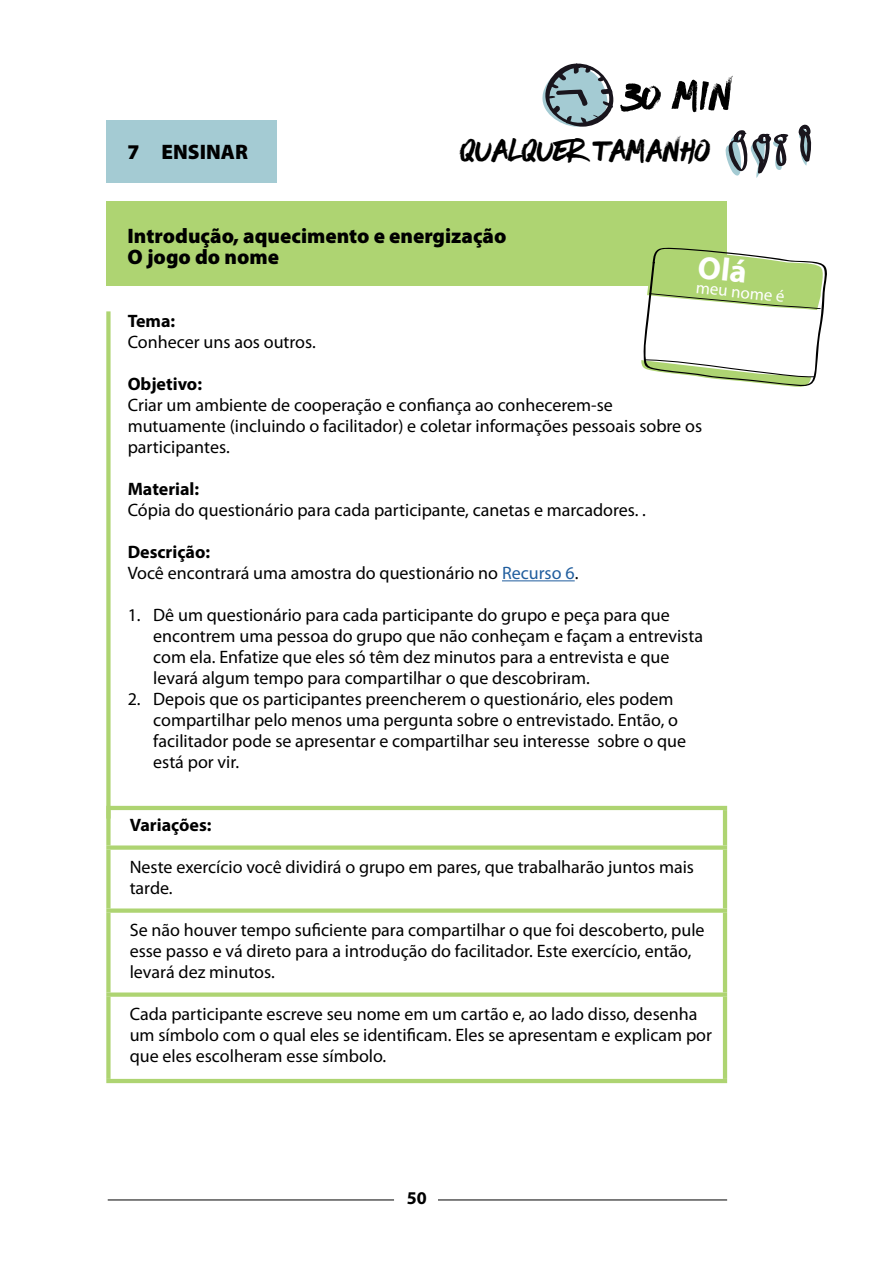
<style>
.page{position:relative;width:893px;height:1263px;background:#fff}
.page>*{position:absolute;margin:0;border:0;box-sizing:border-box;transform-origin:0 0}
.t1{font:60px "Have Heart Two";color:#000}
.t2{font:45.15px "Have Heart Two";color:#000}
.t3{font:900 21px/21px "Myriad Pro";color:#000}
.t4{font:18px/21px "Myriad Pro";color:#000}
.t5{font:700 18px "Myriad Pro";color:#000}
.t6{font:16.95px "Myriad Pro";color:#fff}
.s1{font-weight:700}
.s2{color:#215e9e}
</style>
<div class="page">
<hr style="left:108px;top:1200px;width:286px;height:1px;background:#000">
<hr style="left:438px;top:1200px;width:289px;height:1px;background:#000">
<div style="left:106px;top:201px;width:621px;height:84px;background:#aed472"></div>
<hr style="left:502px;top:580px;width:73px;height:1px;background:#215e9e">
<svg style="left:725px;top:124px;width:87px;height:54px"></svg>
<svg style="left:542px;top:63px;width:72px;height:64px"></svg>
<div style="left:106px;top:311px;width:5px;height:508px;background:#aed472"></div>
<hr style="left:106px;top:806px;width:621px;height:4px;background:#aed472">
<div style="left:106px;top:810px;width:5px;height:35px;background:#aed472"></div>
<hr style="left:723px;top:810px;width:4px;height:35px;background:#aed472">
<div style="left:106px;top:845px;width:621px;height:5px;background:#aed472"></div>
<div style="left:106px;top:850px;width:5px;height:58px;background:#aed472"></div>
<hr style="left:723px;top:850px;width:4px;height:58px;background:#aed472">
<div style="left:106px;top:908px;width:621px;height:5px;background:#aed472"></div>
<div style="left:106px;top:913px;width:5px;height:79px;background:#aed472"></div>
<hr style="left:723px;top:913px;width:4px;height:79px;background:#aed472">
<div style="left:106px;top:992px;width:621px;height:5px;background:#aed472"></div>
<div style="left:106px;top:997px;width:5px;height:82px;background:#aed472"></div>
<hr style="left:723px;top:997px;width:4px;height:82px;background:#aed472">
<hr style="left:106px;top:1079px;width:621px;height:4px;background:#aed472">
<div style="left:106px;top:121px;width:170px;height:62px;background:#a4cbd3"></div>
<svg style="left:641px;top:248px;width:186px;height:139px"></svg>
<p class="t3" style="left:128px;top:142px;width:122px">7 ENSINAR</p>
<h1 class="t1" style="left:625px;top:62px;width:110px">30 min</h1>
<h2 class="t2" style="left:460px;top:125px;width:252px">qualquer tamanho</h2>
<p class="t3" style="left:128px;top:226px;width:380px">Introdução, aquecimento e energização<br>O jogo do nome</p>
<p class="t6" style="left:697px;top:277px;width:91px;rotate:6deg">meu nome é</p>
<p class="t5" style="left:128px;top:309px;width:49px">Tema:</p>
<p class="t4" style="left:128px;top:331px;width:190px">Conhecer uns aos outros.</p>
<p class="t5" style="left:128px;top:372px;width:76px">Objetivo:</p>
<p class="t4" style="left:128px;top:394px;width:576px">Criar um ambiente de cooperação e confiança ao conhecerem-se mutuamente (incluindo o facilitador) e coletar informações pessoais sobre os participantes.</p>
<p class="t5" style="left:128px;top:477px;width:73px">Material:</p>
<p class="t4" style="left:128px;top:499px;width:520px">Cópia do questionário para cada participante, canetas e marcadores. .</p>
<p class="t4" style="left:128px;top:541px;width:452px"><span class="s1">Descrição:<br></span>Você encontrará uma amostra do questionário no <span class="s2">Recurso 6</span>.</p>
<p class="t4" style="left:153px;top:604px;width:551px;text-indent:-26px">1. Dê um questionário para cada participante do grupo e peça para que encontrem uma pessoa do grupo que não conheçam e façam a entrevista com ela. Enfatize que eles só têm dez minutos para a entrevista e que levará algum tempo para compartilhar o que descobriram.</p>
<p class="t4" style="left:153px;top:688px;width:534px;text-indent:-26px">2. Depois que os participantes preencherem o questionário, eles podem compartilhar pelo menos uma pergunta sobre o entrevistado. Então, o facilitador pode se apresentar e compartilhar seu interesse sobre o que está por vir.</p>
<p class="t5" style="left:130px;top:813px;width:83px">Variações:</p>
<p class="t4" style="left:130px;top:856px;width:566px">Neste exercício você dividirá o grupo em pares, que trabalharão juntos mais tarde.</p>
<p class="t4" style="left:130px;top:919px;width:576px">Se não houver tempo suficiente para compartilhar o que foi descoberto, pule esse passo e vá direto para a introdução do facilitador. Este exercício, então, levará dez minutos.</p>
<p class="t4" style="left:130px;top:1003px;width:584px">Cada participante escreve seu nome em um cartão e, ao lado disso, desenha um símbolo com o qual eles se identificam. Eles se apresentam e explicam por que eles escolheram esse símbolo.</p>
<p class="t5" style="left:407px;top:1186px;width:21px">50</p>
</div>
